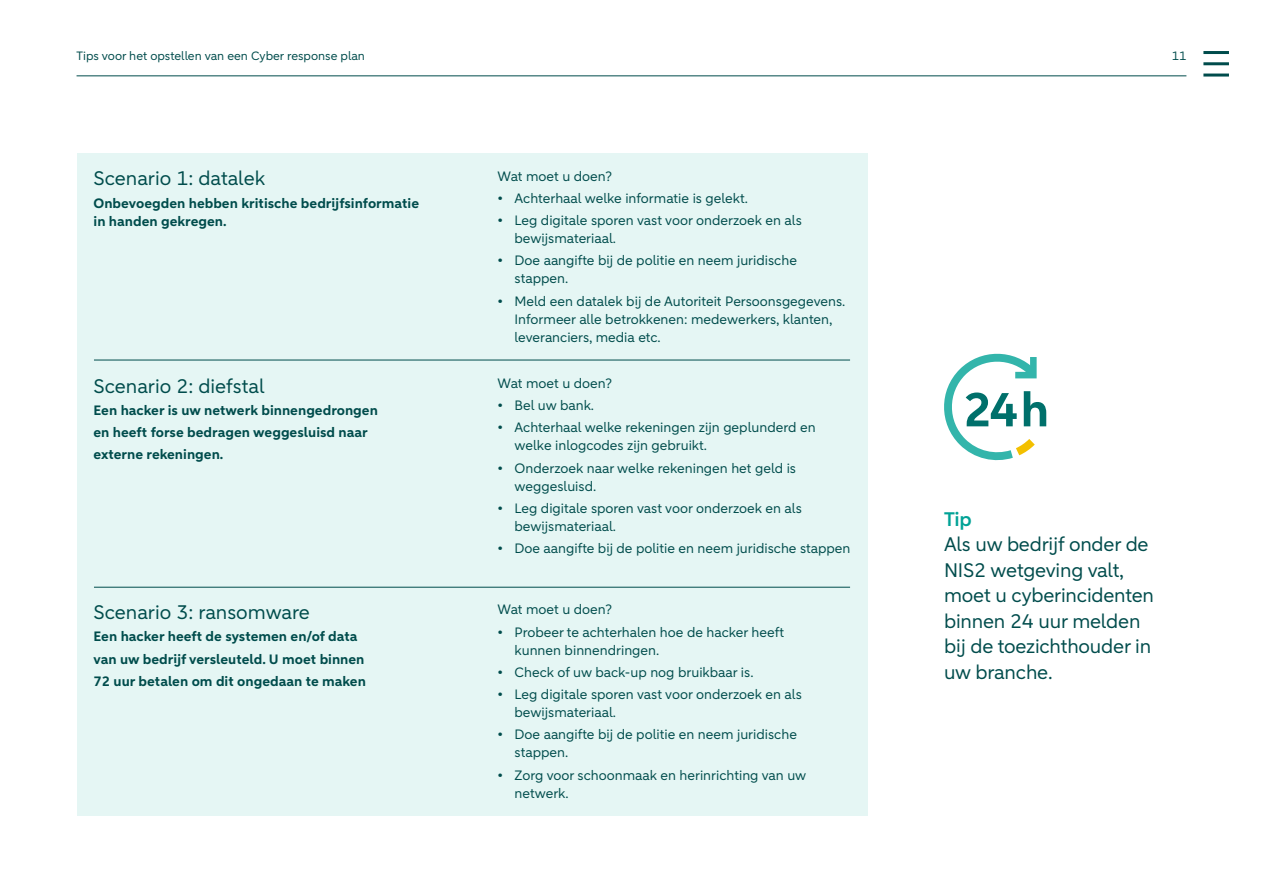
<style>
.page{position:relative;width:1263px;height:893px;background:#fff}
.page>*{position:absolute;margin:0;border:0;box-sizing:border-box;transform-origin:0 0}
.t1{font:19.5px/25.5px "ABNAMRO Sans";letter-spacing:-.01em;color:#004c4c}
.t2{font:600 19.5px "ABNAMRO Sans";color:#00a296}
.t3{font:13.5px/18px "ABNAMRO Sans";color:#004c4c}
.t4{font:700 13.5px/22.2px "ABNAMRO Sans";color:#004c4c}
.t5{font:12px "ABNAMRO Sans";color:#004c4c}
</style>
<div class="page">
<hr style="left:1203px;top:74px;width:26px;height:3px;background:#004c4c">
<hr style="left:1203px;top:62px;width:26px;height:3px;background:#004c4c">
<hr style="left:1203px;top:51px;width:26px;height:3px;background:#004c4c">
<hr style="left:77px;top:75px;width:1109px;height:1px;background:#004c4c">
<div style="left:77px;top:360px;width:790px;height:230px;background:#e5f6f4"></div>
<div style="left:77px;top:587px;width:790px;height:228px;background:#e5f6f4"></div>
<div style="left:77px;top:153px;width:790px;height:213px;background:#e5f6f4"></div>
<hr style="left:94px;top:360px;width:756px;height:1px;background:#004c4c">
<svg style="left:944px;top:353px;width:102px;height:108px"></svg>
<hr style="left:94px;top:587px;width:756px;height:1px;background:#004c4c">
<p class="t5" style="left:77px;top:48px;width:290px">Tips voor het opstellen van een Cyber response plan</p>
<p class="t5" style="left:1172px;top:48px;width:16px">11</p>
<h1 class="t1" style="left:94px;top:166px;width:173px">Scenario 1: datalek</h1>
<p class="t4" style="left:94px;top:194px;width:327px;line-height:18px">Onbevoegden hebben kritische bedrijfsinformatie in handen gekregen.</p>
<p class="t3" style="left:497px;top:167px;width:116px">Wat moet u doen?</p>
<p class="t3" style="left:497px;top:189px;width:252px">• Achterhaal welke informatie is gelekt.</p>
<p class="t3" style="left:514px;top:212px;width:289px;text-indent:-17px">• Leg digitale sporen vast voor onderzoek en als bewijsmateriaal.</p>
<p class="t3" style="left:514px;top:252px;width:284px;text-indent:-17px">• Doe aangifte bij de politie en neem juridische stappen.</p>
<p class="t3" style="left:514px;top:292px;width:332px;text-indent:-17px">• Meld een datalek bij de Autoriteit Persoonsgegevens.<br>Informeer alle betrokkenen: medewerkers, klanten, leveranciers, media etc.</p>
<h1 class="t1" style="left:94px;top:374px;width:173px">Scenario 2: diefstal</h1>
<p class="t4" style="left:94px;top:399px;width:286px">Een hacker is uw netwerk binnengedrongen en heeft forse bedragen weggesluisd naar externe rekeningen.</p>
<h1 class="t1" style="left:94px;top:600px;width:218px">Scenario 3: ransomware</h1>
<p class="t4" style="left:94px;top:626px;width:274px">Een hacker heeft de systemen en/of data van uw bedrijf versleuteld. U moet binnen<br>72 uur betalen om dit ongedaan te maken</p>
<p class="t3" style="left:497px;top:375px;width:116px">Wat moet u doen?</p>
<p class="t3" style="left:497px;top:397px;width:98px">• Bel uw bank.</p>
<p class="t3" style="left:514px;top:419px;width:303px;text-indent:-17px">• Achterhaal welke rekeningen zijn geplunderd en welke inlogcodes zijn gebruikt.</p>
<p class="t3" style="left:514px;top:459px;width:283px;text-indent:-17px">• Onderzoek naar welke rekeningen het geld is weggesluisd.</p>
<p class="t3" style="left:514px;top:500px;width:289px;text-indent:-17px">• Leg digitale sporen vast voor onderzoek en als bewijsmateriaal.</p>
<p class="t3" style="left:497px;top:540px;width:354px">• Doe aangifte bij de politie en neem juridische stappen</p>
<p class="t3" style="left:497px;top:601px;width:116px">Wat moet u doen?</p>
<p class="t3" style="left:514px;top:623px;width:271px;text-indent:-17px">• Probeer te achterhalen hoe de hacker heeft kunnen binnendringen.</p>
<p class="t3" style="left:497px;top:663px;width:257px">• Check of uw back-up nog bruikbaar is.</p>
<p class="t3" style="left:514px;top:686px;width:289px;text-indent:-17px">• Leg digitale sporen vast voor onderzoek en als bewijsmateriaal.</p>
<p class="t3" style="left:514px;top:726px;width:284px;text-indent:-17px">• Doe aangifte bij de politie en neem juridische stappen.</p>
<p class="t3" style="left:514px;top:766px;width:293px;text-indent:-17px">• Zorg voor schoonmaak en herinrichting van uw netwerk.</p>
<h1 class="t2" style="left:944px;top:506px;width:29px">Tip</h1>
<h1 class="t1" style="left:944px;top:532px;width:212px">Als uw bedrijf onder de<br>NIS2 wetgeving valt, moet u cyberincidenten binnen 24 uur melden bij de toezichthouder in uw branche.</h1>
</div>
